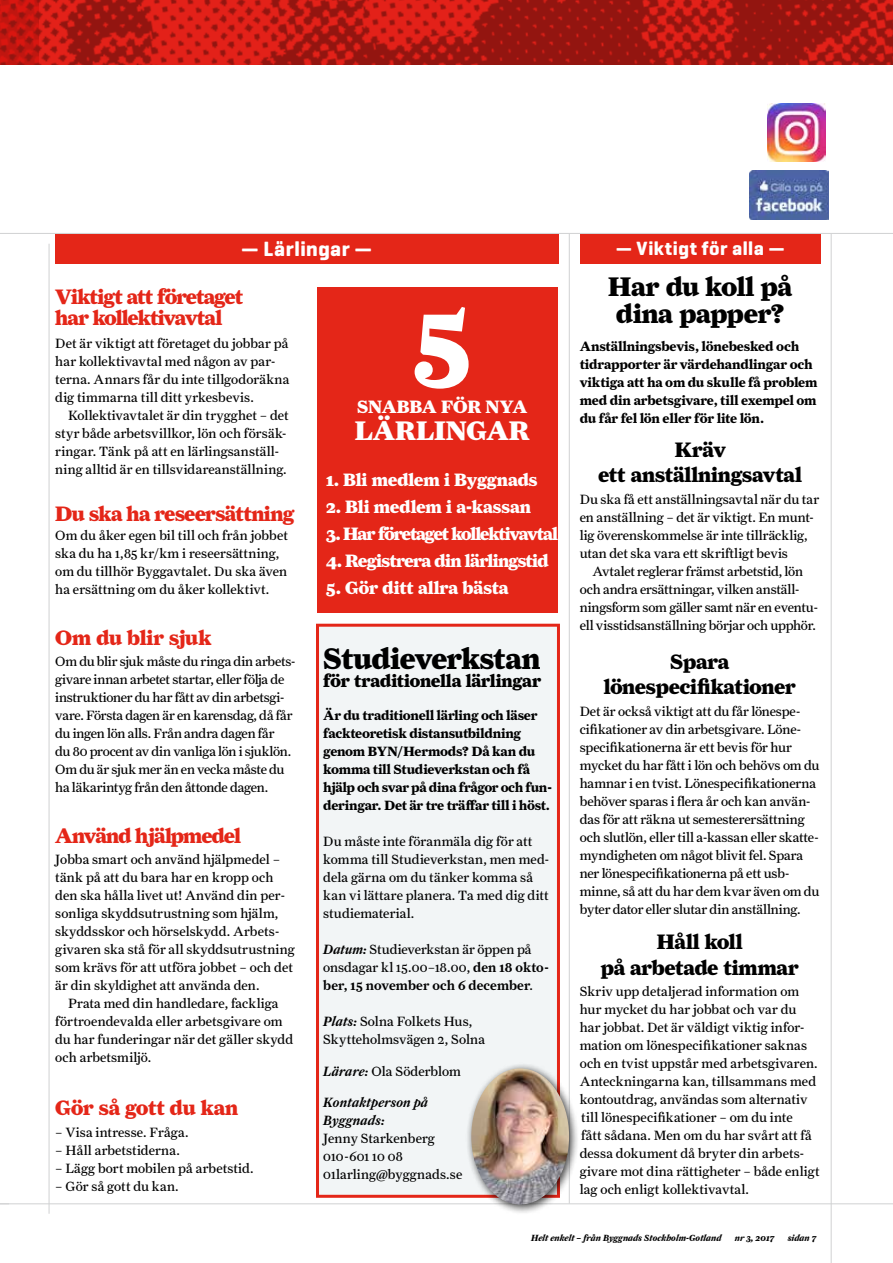
<style>
.page{position:relative;width:893px;height:1263px;background:#fff}
.page>*{position:absolute;margin:0;border:0;box-sizing:border-box;transform-origin:0 0}
.t1{font:108px "Farnham Display Black OSF";color:#fff}
.t2{font:30px "Farnham Display Black OSF";letter-spacing:-.01em;color:#000}
.t3{font:27px/27px "Farnham Display Black OSF";letter-spacing:-.01em;color:#000}
.t4{font:27px "Farnham Display Black OSF";color:#fff}
.t5{font:21px/21px "Farnham Display Black OSF";letter-spacing:-.03em;color:#e42618}
.t6{font:21px/25.2px "Farnham Display Black OSF";letter-spacing:-.005em;color:#000;text-align:center}
.t7{font:21px "Farnham Display Black OSF";letter-spacing:-.005em;color:#e42618}
.t8{font:700 21px "Geogrotesque";letter-spacing:.02em;color:#fff}
.t9{font:700 19.5px "Geogrotesque";letter-spacing:.025em;color:#fff}
.t10{font:18px "Farnham Display Black OSF";letter-spacing:-.02em;color:#fff}
.t11{font:18px "Farnham Display Black OSF";letter-spacing:-.06em;color:#fff}
.t12{font:18px "Farnham Display Black OSF";letter-spacing:-.04em;color:#fff}
.t13{font:18px "Farnham Display Black OSF";letter-spacing:-.01em;color:#000}
.t14{font:13.5px/18px "Farnham Text";color:#000}
.t15{font:700 13.5px/18px "Farnham Text";letter-spacing:-.02em;color:#000}
.t16{font:13.5px/18px "Farnham Text";letter-spacing:-.02em;color:#000}
.t17{font:13.5px "Farnham Text Semi";letter-spacing:.005em;color:#000}
.t18{font:13.5px/18px "Farnham Text Semi Ital";letter-spacing:.005em;color:#000}
.t19{font:italic 700 9px "Farnham Text";color:#000}
.s1{font-family:"Farnham Text Semi Ital"}
.s2{font-family:"Farnham Text Semi"}
.s3{font-family:"Farnham Text"}
</style>
<div class="page">
<hr style="left:0;top:1203px;width:893px;height:1px;background:#d0d1d2">
<svg style="left:0;top:0;width:893px;height:65px;background:#b21913"></svg>
<hr style="left:831px;top:234px;width:1px;height:1029px;background:#d0d1d2">
<img style="left:750px;top:171px;width:78px;height:49px">
<hr style="left:49px;top:244px;width:1px;height:970px;background:#d0d1d2">
<hr style="left:0;top:233px;width:893px;height:1px;background:#d0d1d2">
<img style="left:768px;top:103px;width:58px;height:58px">
<div style="left:55px;top:234px;width:503px;height:30px;background:#e42618"></div>
<div style="left:580px;top:234px;width:241px;height:29px;background:#e42618"></div>
<div style="left:317px;top:287px;width:241px;height:326px;background:#e42618"></div>
<div style="left:317px;top:625px;width:241px;height:571px;background:#f2f5f6"></div>
<div style="left:316px;top:624px;width:244px;height:574px;border:3px solid #e42618"></div>
<hr style="left:569px;top:234px;width:1px;height:969px;background:#d0d1d2">
<div style="left:465px;top:1062px;width:114px;height:153px;background:#000;opacity:.75"></div>
<img style="left:471px;top:1068px;width:98px;height:136px">
<h3 class="t8" style="left:241px;top:235px;width:133px">— Lärlingar —</h3>
<h3 class="t9" style="left:616px;top:237px;width:170px">— Viktigt för alla —</h3>
<h3 class="t3" style="left:608px;top:273px;width:185px">Har du koll på dina papper?</h3>
<p class="t15" style="left:580px;top:337px;width:239px">Anställningsbevis, lönebesked och tidrapporter är värdehandlingar och viktiga att ha om du skulle få problem med din arbetsgivare, till exempel om du får fel lön eller för lite lön.</p>
<h3 class="t6" style="left:598px;top:437px;width:205px">Kräv<br>ett anställningsavtal</h3>
<p class="t14" style="left:580px;top:490px;width:241px">Du ska få ett anställningsavtal när du tar en anställning – det är viktigt. En munt&shy;lig överenskommelse är inte tillräcklig, utan det ska vara ett skriftligt bevis</p>
<p class="t14" style="left:580px;top:562px;width:240px;text-indent:13px">Avtalet reglerar främst arbetstid, lön och andra ersättningar, vilken anställ&shy;ningsform som gäller samt när en eventu&shy;ell visstidsanställning börjar och upphör.</p>
<h3 class="t6" style="left:604px;top:649px;width:194px">Spara lönespecifikationer</h3>
<p class="t14" style="left:580px;top:702px;width:241px">Det är också viktigt att du får lönespe&shy;cifikationer av din arbetsgivare. Löne&shy;specifikationerna är ett bevis för hur mycket du har fått i lön och behövs om du hamnar i en tvist. Lönespecifikationerna behöver sparas i flera år och kan använ&shy;das för att räkna ut semesterersättning och slutlön, eller till a-kassan eller skatte&shy;myndigheten om något blivit fel. Spara ner lönespecifikationerna på ett usb&shy;minne, så att du har dem kvar även om du byter dator eller slutar din anställning.</p>
<h3 class="t6" style="left:601px;top:929px;width:200px">Håll koll<br>på arbetade timmar</h3>
<p class="t14" style="left:580px;top:982px;width:241px">Skriv upp detaljerad information om hur mycket du har jobbat och var du har jobbat. Det är väldigt viktig infor&shy;mation om lönespecifikationer saknas och en tvist uppstår med arbetsgivaren.<br>Anteckningarna kan, tillsammans med kontoutdrag, användas som alternativ till lönespecifikationer – om du inte<br>fått sådana. Men om du har svårt att få dessa dokument då bryter din arbets&shy;givare mot dina rättigheter – både enligt lag och enligt kollektivavtal.</p>
<h3 class="t5" style="left:55px;top:286px;width:189px">Viktigt att företaget har kollektivavtal</h3>
<p class="t14" style="left:55px;top:334px;width:236px">Det är viktigt att företaget du jobbar på har kollektivavtal med någon av par&shy;terna. Annars får du inte tillgodoräkna dig timmarna till ditt yrkesbevis.</p>
<p class="t14" style="left:55px;top:406px;width:235px;text-indent:13px">Kollektivavtalet är din trygghet – det styr både arbetsvillkor, lön och försäk&shy;ringar. Tänk på att en lärlingsanställ&shy;ning alltid är en tillsvidareanställning.</p>
<h3 class="t5" style="left:55px;top:503px;width:241px">Du ska ha reseersättning</h3>
<p class="t14" style="left:55px;top:526px;width:234px">Om du åker egen bil till och från jobbet ska du ha 1,85 kr/km i reseersättning, om du tillhör Byggavtalet. Du ska även ha ersättning om du åker kollektivt.</p>
<h3 class="t7" style="left:55px;top:625px;width:158px">Om du blir sjuk</h3>
<p class="t16" style="left:55px;top:652px;width:242px">Om du blir sjuk måste du ringa din arbets&shy;givare innan arbetet startar, eller följa de instruktioner du har fått av din arbetsgi&shy;vare. Första dagen är en karensdag, då får du ingen lön alls. Från andra dagen får<br>du 80 procent av din vanliga lön i sjuklön.<br>Om du är sjuk mer än en vecka måste du ha läkarintyg från den åttonde dagen.</p>
<h3 class="t5" style="left:55px;top:825px;width:187px">Använd hjälpmedel</h3>
<p class="t14" style="left:55px;top:850px;width:241px">Jobba smart och använd hjälpmedel – tänk på att du bara har en kropp och den ska hålla livet ut! Använd din per&shy;sonliga skyddsutrustning som hjälm, skyddsskor och hörselskydd. Arbets&shy;givaren ska stå för all skyddsutrustning som krävs för att utföra jobbet – och det är din skyldighet att använda den.</p>
<p class="t14" style="left:55px;top:994px;width:240px;text-indent:13px">Prata med din handledare, fackliga förtroendevalda eller arbetsgivare om du har funderingar när det gäller skydd och arbetsmiljö.</p>
<h3 class="t7" style="left:55px;top:1094px;width:184px">Gör så gott du kan</h3>
<p class="t14" style="left:55px;top:1123px;width:135px">– Visa intresse. Fråga.</p>
<p class="t14" style="left:55px;top:1141px;width:126px">– Håll arbetstiderna.</p>
<p class="t14" style="left:55px;top:1159px;width:200px">– Lägg bort mobilen på arbetstid.</p>
<p class="t14" style="left:55px;top:1177px;width:125px">– Gör så gott du kan.</p>
<h1 class="t1" style="left:414px;top:270px;width:58px">5</h1>
<h3 class="t10" style="left:357px;top:396px;width:172px">SNABBA FÖR NYA</h3>
<h3 class="t4" style="left:355px;top:414px;width:177px">LÄRLINGAR</h3>
<h3 class="t10" style="left:326px;top:469px;width:213px">1. Bli medlem i Byggnads</h3>
<h3 class="t10" style="left:326px;top:496px;width:207px">2. Bli medlem i a-kassan</h3>
<h3 class="t11" style="left:326px;top:523px;width:233px">3. Har företaget kollektivavtal</h3>
<h3 class="t12" style="left:326px;top:550px;width:224px">4. Registrera din lärlingstid</h3>
<h3 class="t10" style="left:326px;top:577px;width:184px">5. Gör ditt allra bästa</h3>
<h2 class="t2" style="left:323px;top:640px;width:219px">Studieverkstan</h2>
<h3 class="t13" style="left:323px;top:669px;width:220px">för traditionella lärlingar</h3>
<p class="t15" style="left:323px;top:706px;width:230px">Är du traditionell lärling och läser fackteoretisk distansutbildning genom BYN/Hermods? Då kan du komma till Studieverkstan och få hjälp och svar på dina frågor och fun&shy;deringar. Det är tre träffar till i höst.</p>
<p class="t14" style="left:323px;top:832px;width:228px">Du måste inte föranmäla dig för att komma till Studieverkstan, men med&shy;dela gärna om du tänker komma så kan vi lättare planera. Ta med dig ditt studiematerial.</p>
<p class="t14" style="left:323px;top:940px;width:227px"><span class="s1">Datum:</span> Studieverkstan är öppen på onsdagar kl 15.00–18.00, <span class="s2">den 18 okto-</span></p>
<p class="t17" style="left:323px;top:977px;width:211px">ber, 15 november och 6 december<span class="s3">.</span></p>
<p class="t14" style="left:323px;top:1012px;width:163px"><span class="s1">Plats:</span> Solna Folkets Hus,<br>Skytteholmsvägen 2, Solna</p>
<p class="t14" style="left:323px;top:1062px;width:139px"><span class="s1">Lärare:</span> Ola Söderblom</p>
<p class="t18" style="left:323px;top:1093px;width:106px">Kontaktperson på<br>Byggnads:</p>
<p class="t14" style="left:323px;top:1129px;width:141px">Jenny Starkenberg<br>010-601 10 08<br>01larling@byggnads.se</p>
<p class="t19" style="left:531px;top:1232px;width:192px">Helt enkelt – från Byggnads Stockholm-Gotland</p>
<p class="t19" style="left:735px;top:1232px;width:41px">nr 3, 2017</p>
<p class="t19" style="left:788px;top:1232px;width:30px">sidan 7</p>
</div>
